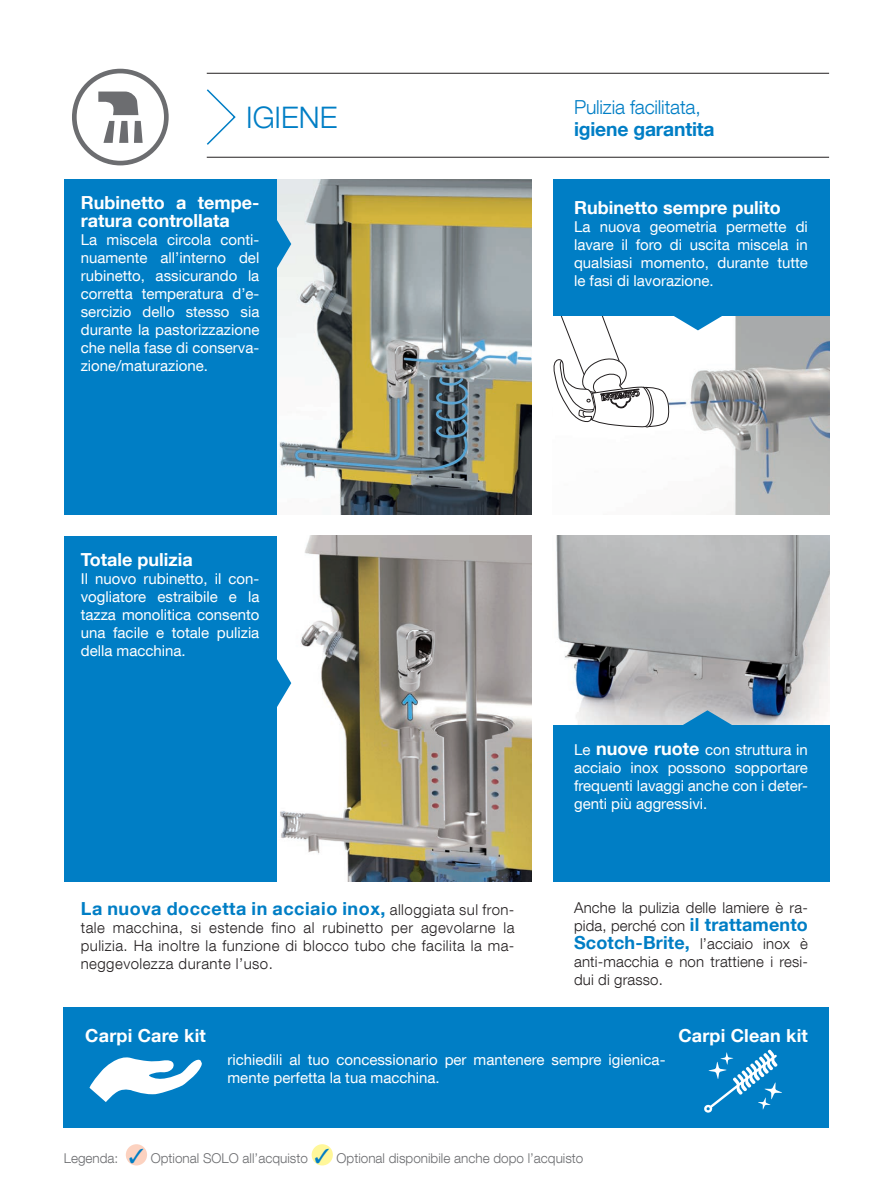
<style>
.page{position:relative;width:893px;height:1191px;background:#fff}
.page>*{position:absolute;margin:0;border:0;box-sizing:border-box;transform-origin:0 0}
.t1{font:300 29.7px "Helvetica Neue LT Com";color:#007ec5}
.t2{font:300 19.35px "Helvetica Neue LT Com";letter-spacing:-.01em;color:#007ec5}
.t3{font:700 19.35px "Helvetica Neue LT Com";letter-spacing:-.01em;color:#007ec5}
.t4{font:700 18px/18px "Helvetica Neue LT Com";color:#fff}
.t5{font:700 18px "Helvetica Neue LT Com";letter-spacing:.03em;color:#007ec5}
.t6{font:15px/18px "Helvetica Neue LT Com";color:#fff;text-align:justify}
.t7{font:300 15px/18px "Helvetica Neue LT Com";letter-spacing:.02em;color:#231f20;text-align:justify}
.t8{font:300 13.5px "Helvetica Neue LT Com";color:#6c6d70}
.s1{font-weight:300;font-size:15px;color:#231f20}
.s2{font-weight:700;font-size:18px}
.s3{font-weight:700;font-size:18px;color:#007ec5}
.s4{color:#007ec5}
</style>
<div class="page">
<img style="left:276px;top:179px;width:255px;height:335px">
<img style="left:699px;top:315px;width:130px;height:199px">
<img style="left:556px;top:536px;width:273px;height:189px">
<svg style="left:206px;top:89px;width:30px;height:56px"></svg>
<hr style="left:207px;top:73px;width:622px;height:1px;background:#231f20">
<hr style="left:207px;top:157px;width:622px;height:1px;background:#231f20">
<svg style="left:72px;top:69px;width:97px;height:96px"></svg>
<img style="left:276px;top:536px;width:255px;height:345px">
<div style="left:64px;top:1006px;width:765px;height:121px;background:#007ec5"></div>
<svg style="left:89px;top:1057px;width:113px;height:45px"></svg>
<svg style="left:704px;top:1049px;width:78px;height:63px"></svg>
<div style="left:553px;top:725px;width:276px;height:156px;background:#007ec5"></div>
<svg style="left:682px;top:710px;width:50px;height:15px"></svg>
<div style="left:553px;top:179px;width:276px;height:136px;background:#007ec5"></div>
<svg style="left:553px;top:315px;width:170px;height:113px"></svg>
<div style="left:64px;top:179px;width:212px;height:335px;background:#007ec5"></div>
<div style="left:64px;top:536px;width:212px;height:345px;background:#007ec5"></div>
<svg style="left:276px;top:219px;width:15px;height:50px"></svg>
<svg style="left:276px;top:658px;width:15px;height:50px"></svg>
<div style="left:126px;top:1144px;width:21px;height:21px;background:#fcd2c0;border-radius:50%"></div>
<div style="left:312px;top:1144px;width:21px;height:21px;background:#fff79a;border-radius:50%"></div>
<h1 class="t1" style="left:246px;top:99px;width:93px">IGIENE</h1>
<p class="t4" style="left:81px;top:193px;width:180px">Rubinetto a tempe&shy;ratura controllata</p>
<p class="t6" style="left:81px;top:231px;width:180px">La miscela circola conti&shy;nuamente all’interno del rubinetto, assicurando la corretta temperatura d’e&shy;sercizio dello stesso sia durante la pastorizzazione che nella fase di conserva&shy;zione/maturazione.</p>
<p class="t2" style="left:574px;top:95px;width:128px">Pulizia facilitata,</p>
<p class="t3" style="left:574px;top:117px;width:142px">igiene garantita</p>
<p class="t4" style="left:574px;top:198px;width:208px">Rubinetto sempre pulito</p>
<p class="t6" style="left:574px;top:217px;width:235px">La nuova geometria permette di lavare il foro di uscita miscela in qualsiasi momento, durante tutte le fasi di lavorazione.</p>
<p class="t4" style="left:81px;top:550px;width:113px">Totale pulizia</p>
<p class="t6" style="left:81px;top:569px;width:180px">Il nuovo rubinetto, il con&shy;vogliatore estraibile e la tazza monolitica consento una facile e totale pulizia della macchina.</p>
<p class="t5" style="left:81px;top:897px;width:435px">La nuova doccetta in acciaio inox, <span class="s1">alloggiata sul fron-</span></p>
<p class="t7" style="left:81px;top:918px;width:435px">tale macchina, si estende fino al rubinetto per agevolarne la pulizia. Ha inoltre la funzione di blocco tubo che facilita la ma&shy;neggevolezza durante l’uso.</p>
<p class="t6" style="left:574px;top:740px;width:235px">Le <span class="s2">nuove ruote</span> con struttura in acciaio inox possono sopportare frequenti lavaggi anche con i deter&shy;genti più aggressivi.</p>
<p class="t7" style="left:574px;top:898px;width:235px">Anche la pulizia delle lamiere è ra&shy;pida, perché con <span class="s3">il trattamento Scotch-Brite,</span> l’acciaio inox è anti-macchia e non trattiene i resi&shy;dui di grasso.</p>
<p class="t4" style="left:85px;top:1026px;width:122px">Carpi Care kit</p>
<p class="t4" style="left:678px;top:1026px;width:131px">Carpi Clean kit</p>
<p class="t6" style="left:227px;top:1050px;width:439px">richiedili al tuo concessionario per mantenere sempre igienica&shy;mente perfetta la tua macchina.</p>
<p class="t8" style="left:64px;top:1149px;width:521px">Legenda: <span class="s4">✓</span> Optional SOLO all’acquisto <span class="s4">✓</span> Optional disponibile anche dopo l’acquisto</p>
</div>
